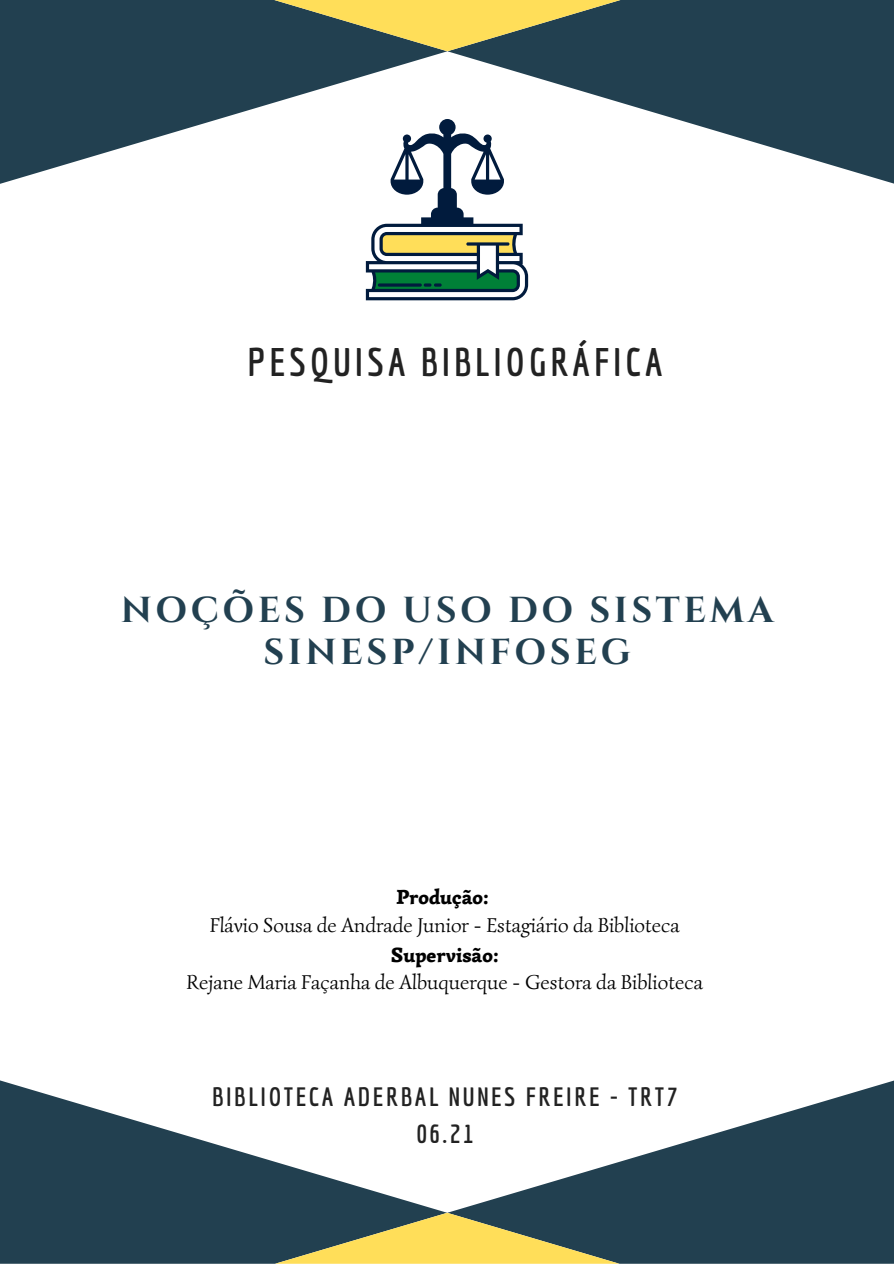
<style>
.page{position:relative;width:894px;height:1264px;background:#fff}
.page>*{position:absolute;margin:0;border:0;box-sizing:border-box;transform-origin:0 0}
.t1{font:700 38.85px "Economica";letter-spacing:.1em;color:#222}
.t2{font:700 36px/41.7px "Cinzel";letter-spacing:.1em;color:#224050;text-align:center}
.t3{font:700 25.8px "Economica";letter-spacing:.1em;color:#222}
.t4{font:20.55px "Simonetta";color:#000}
.t5{font:900 20.55px "Simonetta";color:#000}
</style>
<div class="page">
<svg style="left:0;top:0;width:447px;height:184px;fill:#224050"></svg>
<svg style="left:447px;top:0;width:446px;height:184px;fill:#224050"></svg>
<svg style="left:274px;top:0;width:346px;height:51px;background:#919055"></svg>
<svg style="left:450px;top:1081px;width:443px;height:182px;fill:#224050"></svg>
<svg style="left:0;top:1080px;width:444px;height:183px;fill:#224050"></svg>
<svg style="left:275px;top:1212px;width:344px;height:51px;background:#8d8d54"></svg>
<svg style="left:366px;top:119px;width:162px;height:181px"></svg>
<p class="t1" style="left:247px;top:339px;width:416px">PESQUISA BIBLIOGRÁFICA</p>
<p class="t2" style="left:121px;top:590px;width:654px">NOÇÕES DO USO DO SISTEMA<br>SINESP/INFOSEG</p>
<p class="t5" style="left:396px;top:883px;width:94px">Produção:</p>
<p class="t4" style="left:210px;top:911px;width:471px">Flávio Sousa de Andrade Junior - Estagiário da Biblioteca</p>
<p class="t5" style="left:391px;top:942px;width:109px">Supervisão:</p>
<p class="t4" style="left:187px;top:969px;width:517px">Rejane Maria Façanha de Albuquerque - Gestora da Biblioteca</p>
<p class="t3" style="left:212px;top:1081px;width:467px">BIBLIOTECA ADERBAL NUNES FREIRE - TRT7</p>
<p class="t3" style="left:416px;top:1118px;width:59px">06.21</p>
</div>
